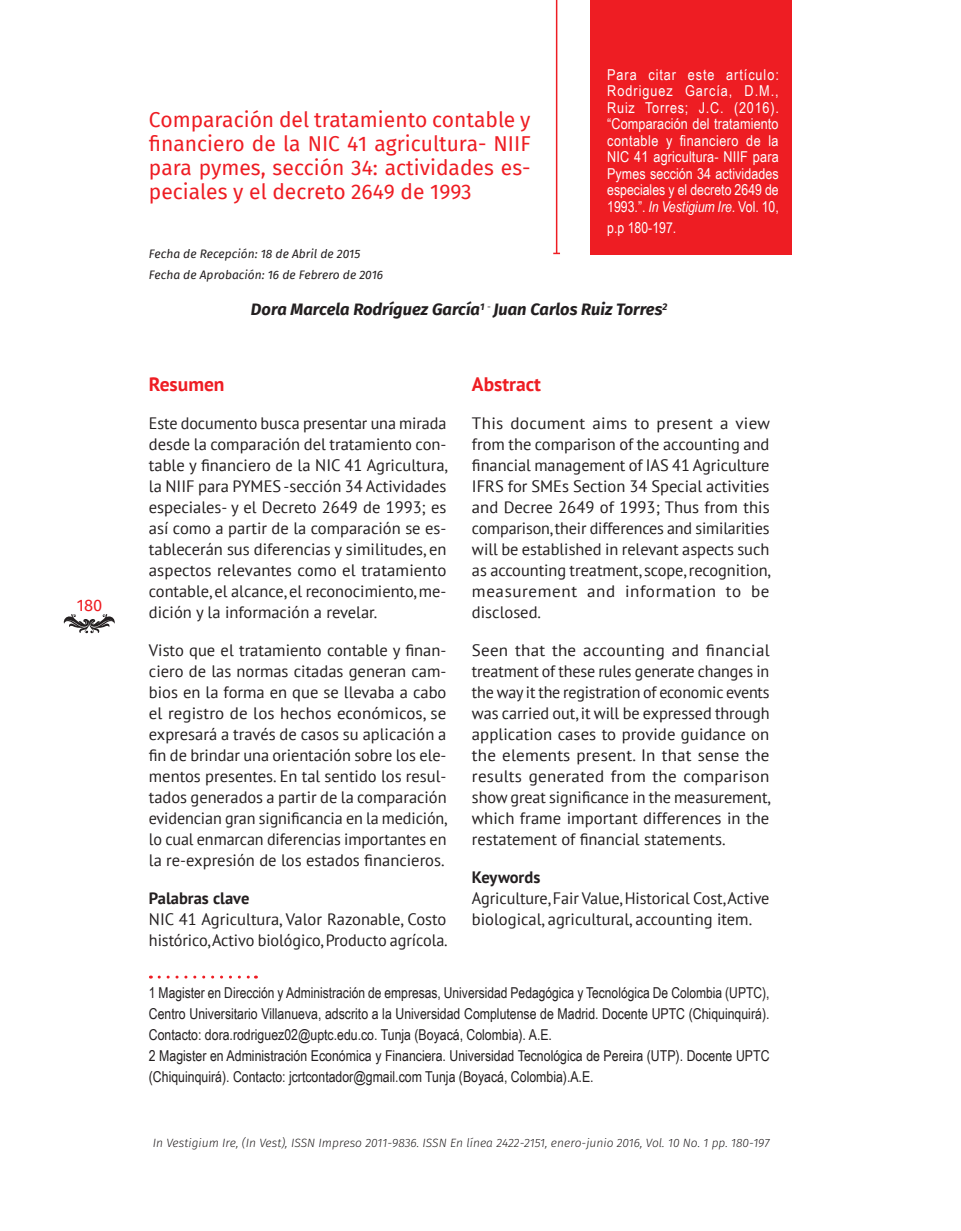
<style>
.page{position:relative;width:961px;height:1231px;background:#fff}
.page>*{position:absolute;margin:0;border:0;box-sizing:border-box;transform-origin:0 0}
.t1{font:21px/24px "Fira Sans";color:#ee1d23;text-align:justify}
.t2{font:700 19.5px "PT Sans";color:#ee1d23}
.t3{font:16.5px/21px "PT Sans";color:#231f20;text-align:justify}
.t4{font:italic 700 16.5px "Fira Sans";color:#231f20}
.t5{font:700 16.5px "PT Sans";color:#231f20}
.t6{font:16.5px "Fira Sans";color:#ee1d23}
.t7{font:15px/21px "Arial Narrow";color:#231f20}
.t8{font:15px/16.5px "Arial Narrow";color:#fff;text-align:justify}
.t9{font:italic 300 12px "Fira Sans";color:#231f20}
.t10{font:italic 12px/21px "Fira Sans";color:#231f20}
.s1{font-style:italic}
</style>
<div class="page">
<svg style="left:63px;top:614px;width:52px;height:19px"></svg>
<div style="left:590px;top:0;width:201px;height:254px;background:#ee1d23"></div>
<hr style="left:556px;top:0;width:1px;height:253px;background:#ee1d23">
<svg style="left:159px;top:975px;width:97px;height:3px"></svg>
<p class="t6" style="left:77px;top:593px;width:27px">180</p>
<p class="t1" style="left:149px;top:107px;width:383px">Comparación del tratamiento contable y financiero de la NIC 41 agricultura- NIIF para pymes, sección 34: actividades es&shy;peciales y el decreto 2649 de 1993</p>
<p class="t8" style="left:607px;top:66px;width:173px">Para citar este artículo:<br>Rodriguez García, D.M., Ruiz Torres; J.C. (2016). “Comparación del tratamiento contable y financiero de la NIC 41 agricultura- NIIF para Pymes sección 34 actividades especiales y el decreto 2649 de 1993.”. <span class="s1">In Vestigium Ire.</span> Vol. 10,</p>
<p class="t8" style="left:607px;top:219px;width:71px">p.p 180-197.</p>
<p class="t10" style="left:149px;top:243px;width:236px">Fecha de Recepción: 18 de Abril de 2015<br>Fecha de Aprobación: 16 de Febrero de 2016</p>
<p class="t4" style="left:251px;top:298px;width:418px">Dora Marcela Rodríguez García<sup>1</sup> <sup>-</sup> Juan Carlos Ruiz Torres<sup>2</sup></p>
<p class="t2" style="left:149px;top:371px;width:77px">Resumen</p>
<p class="t3" style="left:149px;top:412px;width:300px">Este documento busca presentar una mirada desde la comparación del tratamiento con&shy;table y financiero de la NIC 41 Agricultura, la NIIF para PYMES -sección 34 Actividades especiales- y el Decreto 2649 de 1993; es así como a partir de la comparación se es&shy;tablecerán sus diferencias y similitudes, en aspectos relevantes como el tratamiento contable, el alcance, el reconocimiento, me&shy;dición y la información a revelar.</p>
<p class="t3" style="left:149px;top:639px;width:300px">Visto que el tratamiento contable y finan&shy;ciero de las normas citadas generan cam&shy;bios en la forma en que se llevaba a cabo el registro de los hechos económicos, se expresará a través de casos su aplicación a fin de brindar una orientación sobre los ele&shy;mentos presentes. En tal sentido los resul&shy;tados generados a partir de la comparación evidencian gran significancia en la medición, lo cual enmarcan diferencias importantes en la re-expresión de los estados financieros.</p>
<p class="t5" style="left:149px;top:887px;width:102px">Palabras clave</p>
<p class="t3" style="left:149px;top:908px;width:300px">NIC 41 Agricultura, Valor Razonable, Costo histórico, Activo biológico, Producto agrícola.</p>
<p class="t2" style="left:472px;top:371px;width:71px">Abstract</p>
<p class="t3" style="left:472px;top:412px;width:300px">This document aims to present a view from the comparison of the accounting and financial management of IAS 41 Agriculture IFRS for SMEs Section 34 Special activities and Decree 2649 of 1993; Thus from this comparison, their differences and similarities will be established in relevant aspects such as accounting treatment, scope, recognition, measurement and information to be disclosed.</p>
<p class="t3" style="left:472px;top:639px;width:300px">Seen that the accounting and financial treatment of these rules generate changes in the way it the registration of economic events was carried out, it will be expressed through application cases to provide guidance on the elements present. In that sense the results generated from the comparison show great significance in the measurement, which frame important differences in the restatement of financial statements.</p>
<p class="t5" style="left:472px;top:866px;width:70px">Keywords</p>
<p class="t3" style="left:472px;top:887px;width:299px">Agriculture, Fair Value, Historical Cost, Active biological, agricultural, accounting item.</p>
<p class="t7" style="left:149px;top:981px;width:622px">1 Magister en Dirección y Administración de empresas, Universidad Pedagógica y Tecnológica De Colombia (UPTC), Centro Universitario Villanueva, adscrito a la Universidad Complutense de Madrid. Docente UPTC (Chiquinquirá).<br>Contacto: dora.rodriguez02@uptc.edu.co. Tunja (Boyacá, Colombia). A.E.<br>2 Magister en Administración Económica y Financiera. Universidad Tecnológica de Pereira (UTP). Docente UPTC (Chiquinquirá). Contacto: jcrtcontador@gmail.com Tunja (Boyacá, Colombia).A.E.</p>
<p class="t9" style="left:153px;top:1134px;width:618px">In Vestigium Ire, (In Vest), ISSN Impreso 2011-9836. ISSN En línea 2422-2151, enero-junio 2016, Vol. 10 No. 1 pp. 180-197</p>
</div>
